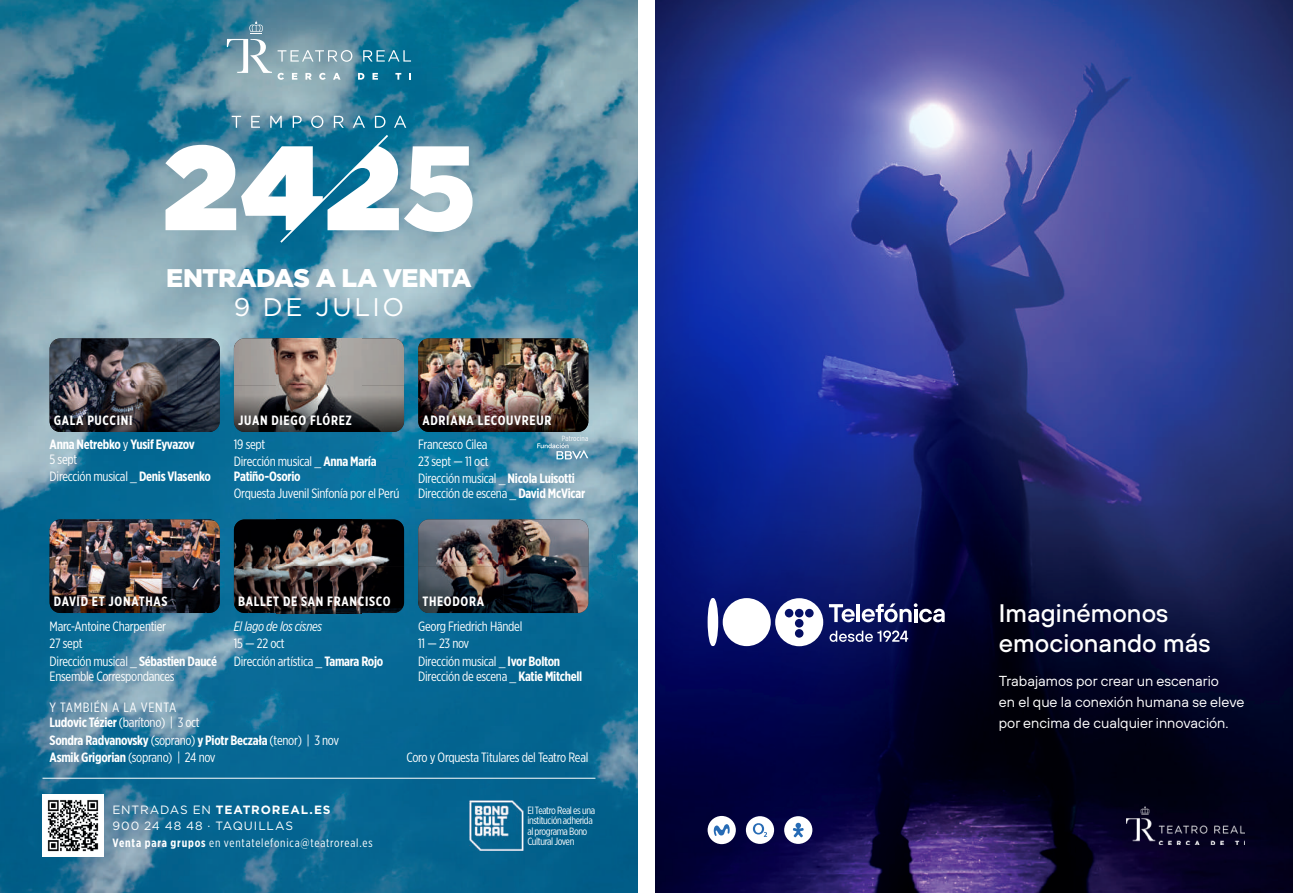
<style>
.page{position:relative;width:1293px;height:893px;background:#fff}
.page>*{position:absolute;margin:0;border:0;box-sizing:border-box;transform-origin:0 0}
.t1{font:900 25.5px "Gotham";letter-spacing:-.025em;color:#fff}
.t2{font:25.5px "Gotham";letter-spacing:.105em;color:#fff}
.t3{font:500 25.35px/30.5px "Tele Sans";color:#fff}
.t4{font:14.4px/21px "Tele Sans";color:#fff}
.t5{font:13.5px/17.1px "Gotham X Narrow";letter-spacing:-.02em;color:#fff}
.t6{font:700 13.5px/17.1px "Gotham X Narrow";letter-spacing:-.02em;color:#fff}
.t7{font:700 13.5px "Gotham X Narrow";letter-spacing:.05em;color:#fff}
.t8{font:italic 13.5px "Gotham X Narrow";letter-spacing:-.02em;color:#fff}
.t9{font:12px "Gotham X Narrow";letter-spacing:.065em;color:#fff}
.t10{font:12px/16.2px "Gotham";letter-spacing:.08em;color:#fff}
.t11{font:10.5px/10.5px "Gotham X Narrow";letter-spacing:-.04em;color:#fff}
.t12{font:7.5px "Gotham X Narrow";letter-spacing:.03em;color:#fff}
.s1{font-weight:400}
.s2{font-weight:700}
</style>
<div class="page">
<img style="left:0;top:0;width:638px;height:893px">
<svg style="left:363px;top:50px;width:48px;height:12px"></svg>
<svg style="left:227px;top:21px;width:125px;height:59px;background:#81a3b0"></svg>
<svg style="left:358px;top:73px;width:6px;height:7px"></svg>
<svg style="left:372px;top:73px;width:6px;height:7px"></svg>
<svg style="left:395px;top:73px;width:6px;height:7px"></svg>
<svg style="left:409px;top:73px;width:2px;height:7px"></svg>
<img style="left:43px;top:795px;width:61px;height:61px">
<img style="left:469px;top:800px;width:54px;height:51px">
<hr style="left:43px;top:778px;width:552px;height:1px;background:#fff">
<img style="left:50px;top:519px;width:170px;height:94px">
<img style="left:234px;top:519px;width:170px;height:94px">
<img style="left:418px;top:519px;width:170px;height:94px">
<svg style="left:232px;top:116px;width:9px;height:12px"></svg>
<svg style="left:251px;top:116px;width:9px;height:12px"></svg>
<svg style="left:270px;top:116px;width:12px;height:12px"></svg>
<svg style="left:293px;top:116px;width:9px;height:12px"></svg>
<svg style="left:311px;top:116px;width:12px;height:12px"></svg>
<svg style="left:334px;top:116px;width:10px;height:12px"></svg>
<svg style="left:353px;top:116px;width:12px;height:12px"></svg>
<svg style="left:375px;top:116px;width:10px;height:12px"></svg>
<svg style="left:394px;top:116px;width:12px;height:12px"></svg>
<svg style="left:165px;top:135px;width:307px;height:108px"></svg>
<img style="left:234px;top:338px;width:170px;height:94px">
<img style="left:50px;top:338px;width:170px;height:94px">
<img style="left:418px;top:338px;width:170px;height:94px">
<svg style="left:537px;top:443px;width:51px;height:16px"></svg>
<img style="left:1024px;top:0;width:269px;height:893px">
<svg style="left:655px;top:0;width:369px;height:893px;background:#1f2a7a"></svg>
<svg style="left:784px;top:816px;width:28px;height:28px"></svg>
<svg style="left:746px;top:816px;width:28px;height:28px"></svg>
<svg style="left:707px;top:816px;width:29px;height:28px"></svg>
<img style="left:1127px;top:806px;width:117px;height:38px">
<svg style="left:829px;top:630px;width:79px;height:12px"></svg>
<svg style="left:829px;top:604px;width:25px;height:18px"></svg>
<hr style="left:856px;top:604px;width:4px;height:18px;background:#fff">
<svg style="left:861px;top:603px;width:83px;height:19px"></svg>
<div style="left:723px;top:598px;width:48px;height:48px;background:#fff;border-radius:50%"></div>
<svg style="left:707px;top:598px;width:11px;height:48px"></svg>
<svg style="left:775px;top:598px;width:48px;height:48px"></svg>
<svg style="left:655px;top:888px;width:3px;height:5px"></svg>
<h1 class="t1" style="left:166px;top:260px;width:307px">ENTRADAS A LA VENTA</h1>
<h1 class="t2" style="left:234px;top:291px;width:172px">9 DE JULIO</h1>
<p class="t6" style="left:54px;top:411px;width:80px">GALA PUCCINI</p>
<p class="t6" style="left:238px;top:411px;width:115px">JUAN DIEGO FLÓREZ</p>
<p class="t7" style="left:422px;top:411px;width:130px">ADRIANA LECOUVREUR</p>
<p class="t6" style="left:50px;top:437px;width:147px;line-height:15px">Anna Netrebko <span class="s1">y</span> Yusif Eyvazov<br><span class="s1">5 sept</span></p>
<p class="t5" style="left:50px;top:468px;width:163px">Dirección musical _ <span class="s2">Denis Vlasenko</span></p>
<p class="t5" style="left:234px;top:436px;width:144px">19 sept<br>Dirección musical _ <span class="s2">Anna María</span></p>
<p class="t6" style="left:234px;top:468px;width:68px">Patiño-Osorio</p>
<p class="t5" style="left:234px;top:485px;width:167px">Orquesta Juvenil Sinfonía por el Perú</p>
<p class="t12" style="left:561px;top:434px;width:28px">Patrocina</p>
<p class="t5" style="left:418px;top:436px;width:158px">Francesco Cilea<br>23 sept — 11 oct<br>Dirección musical _ <span class="s2">Nicola Luisotti</span></p>
<p class="t5" style="left:418px;top:485px;width:168px">Dirección de escena _ <span class="s2">David McVicar</span></p>
<p class="t6" style="left:54px;top:592px;width:115px">DAVID ET JONATHAS</p>
<p class="t7" style="left:238px;top:592px;width:154px">BALLET DE SAN FRANCISCO</p>
<p class="t6" style="left:422px;top:592px;width:63px">THEODORA</p>
<p class="t5" style="left:50px;top:618px;width:169px">Marc-Antoine Charpentier<br>27 sept<br>Dirección musical _ <span class="s2">Sébastien Daucé</span></p>
<p class="t5" style="left:50px;top:667px;width:127px">Ensemble Correspondances</p>
<p class="t8" style="left:234px;top:618px;width:90px">El lago de los cisnes</p>
<p class="t5" style="left:234px;top:635px;width:151px">15 — 22 oct<br>Dirección artística _ <span class="s2">Tamara Rojo</span></p>
<p class="t5" style="left:50px;top:700px;width:152px;line-height:15px">Y TAMBIÉN A LA VENTA<br><span class="s2">Ludovic Tézier</span> (barítono) | 3 oct</p>
<p class="t6" style="left:50px;top:731px;width:291px">Sondra Radvanovsky <span class="s1">(soprano)</span> y Piotr Beczała <span class="s1">(tenor) | 3 nov<br></span>Asmik Grigorian <span class="s1">(soprano) | 24 nov</span></p>
<p class="t10" style="left:112px;top:801px;width:220px">ENTRADAS EN <span class="s2">TEATROREAL.ES<br></span>900 24 48 48 · TAQUILLAS</p>
<p class="t9" style="left:112px;top:835px;width:262px"><span class="s2">Venta para grupos</span> en ventatelefonica@teatroreal.es</p>
<p class="t5" style="left:418px;top:618px;width:143px">Georg Friedrich Händel<br>11 — 23 nov<br>Dirección musical _ <span class="s2">Ivor Bolton</span></p>
<p class="t5" style="left:418px;top:667px;width:166px">Dirección de escena _ <span class="s2">Katie Mitchell</span></p>
<p class="t5" style="left:406px;top:748px;width:183px">Coro y Orquesta Titulares del Teatro Real</p>
<p class="t11" style="left:527px;top:805px;width:69px">El Teatro Real es una institución adherida al programa Bono<br>Cultural Joven</p>
<h2 class="t3" style="left:999px;top:597px;width:213px">Imaginémonos emocionando más</h2>
<p class="t4" style="left:999px;top:670px;width:247px">Trabajamos por crear un escenario<br>en el que la conexión humana se eleve por encima de cualquier innovación.</p>
</div>
